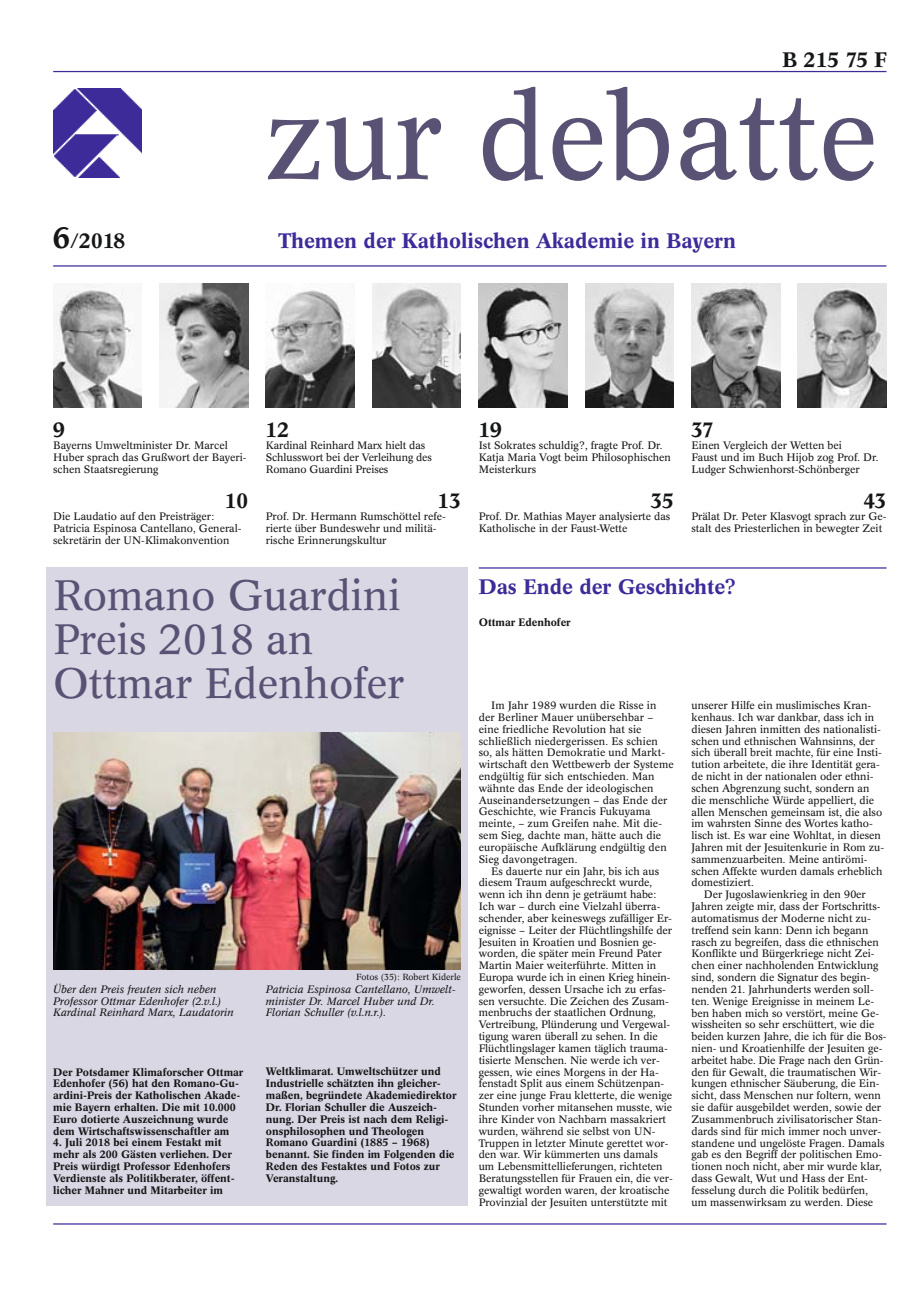
<style>
.page{position:relative;width:922px;height:1312px;background:#fff}
.page>*{position:absolute;margin:0;border:0;box-sizing:border-box;transform-origin:0 0}
.t1{font:120px "Concorde BE";color:#5a5274}
.t2{font:41.88px/43.8px "Concorde BE";color:#5a5274}
.t3{font:500 20.62px "Concorde BE";color:#3c2b99}
.t4{font:500 20.62px "Concorde BE";color:#151616}
.t5{font:10.62px/11.9px "Concorde BE";color:#151616}
.t6{font:500 10.62px/11.9px "Concorde BE";color:#151616}
.t7{font:italic 10.62px/11.9px "Concorde BE";color:#151616}
.t8{font:8.75px "Concorde BE";color:#151616}
.s1{font-size:29.38px}
</style>
<div class="page">
<hr style="left:53px;top:1222px;width:833px;height:2px;background:#3c2b99">
<hr style="left:53px;top:71px;width:833px;height:1px;background:#3c2b99">
<img style="left:53px;top:89px;width:89px;height:88px">
<hr style="left:53px;top:265px;width:833px;height:1px;background:#3c2b99">
<hr style="left:478px;top:567px;width:408px;height:1px;background:#3c2b99">
<img style="left:797px;top:283px;width:89px;height:124px">
<img style="left:53px;top:284px;width:89px;height:123px">
<img style="left:159px;top:283px;width:89px;height:124px">
<img style="left:266px;top:289px;width:88px;height:118px">
<img style="left:372px;top:283px;width:89px;height:124px">
<img style="left:478px;top:283px;width:89px;height:124px">
<img style="left:691px;top:283px;width:89px;height:124px">
<div style="left:46px;top:567px;width:422px;height:638px;background:#dad7e5"></div>
<img style="left:53px;top:732px;width:408px;height:236px">
<img style="left:585px;top:283px;width:88px;height:124px">
<h3 class="t4" style="left:53px;top:232px;width:73px"><span class="s1">6</span>/2018</h3>
<h3 class="t4" style="left:782px;top:51px;width:105px">B 215 75 F</h3>
<h1 class="t1" style="left:264px;top:87px;width:615px">zur debatte</h1>
<h3 class="t3" style="left:278px;top:232px;width:459px">Themen der Katholischen Akademie in Bayern</h3>
<h3 class="t4" style="left:53px;top:421px;width:13px">9</h3>
<p class="t5" style="left:53px;top:440px;width:195px">Bayerns Umweltminister Dr. Marcel<br>Huber sprach das Grußwort der Bayeri&shy;schen Staatsregierung</p>
<h3 class="t4" style="left:225px;top:492px;width:25px">10</h3>
<p class="t5" style="left:53px;top:511px;width:190px">Die Laudatio auf den Preisträger:<br>Patricia Espinosa Cantellano, General&shy;sekretärin der UN-Klimakonvention</p>
<h3 class="t4" style="left:266px;top:421px;width:25px">12</h3>
<p class="t5" style="left:266px;top:440px;width:167px">Kardinal Reinhard Marx hielt das<br>Schlusswort bei der Verleihung des<br>Romano Guardini Preises</p>
<h3 class="t4" style="left:437px;top:492px;width:25px">13</h3>
<p class="t5" style="left:266px;top:511px;width:181px">Prof. Dr. Hermann Rumschöttel refe&shy;rierte über Bundeswehr und militä&shy;rische Erinnerungskultur</p>
<h3 class="t4" style="left:478px;top:421px;width:25px">19</h3>
<p class="t5" style="left:478px;top:440px;width:194px">Ist Sokrates schuldig?, fragte Prof. Dr.<br>Katja Maria Vogt beim Philosophischen<br>Meisterkurs</p>
<h3 class="t4" style="left:650px;top:492px;width:24px">35</h3>
<p class="t5" style="left:478px;top:511px;width:193px">Prof. Dr. Mathias Mayer analysierte das<br>Katholische in der Faust-Wette</p>
<h3 class="t4" style="left:691px;top:421px;width:24px">37</h3>
<p class="t5" style="left:691px;top:440px;width:188px">Einen Vergleich der Wetten bei<br>Faust und im Buch Hijob zog Prof. Dr.<br>Ludger Schwienhorst-Schönberger</p>
<h3 class="t4" style="left:863px;top:492px;width:24px">43</h3>
<p class="t5" style="left:691px;top:511px;width:196px">Prälat Dr. Peter Klasvogt sprach zur Ge&shy;stalt des Priesterlichen in bewegter Zeit</p>
<h2 class="t2" style="left:53px;top:577px;width:352px">Romano Guardini<br>Preis 2018 an<br>Ottmar Edenhofer</h2>
<p class="t7" style="left:53px;top:983px;width:182px">Über den Preis freuten sich neben<br>Professor Ottmar Edenhofer (2.v.l.)<br>Kardinal Reinhard Marx, Laudatorin</p>
<p class="t6" style="left:53px;top:1066px;width:192px">Der Potsdamer Klimaforscher Ottmar Edenhofer (56) hat den Romano-Gu&shy;ardini-Preis der Katholischen Akade&shy;mie Bayern erhalten. Die mit 10.000<br>Euro dotierte Auszeichnung wurde dem Wirtschaftswissenschaftler am</p>
<p class="t6" style="left:53px;top:1137px;width:183px">4. Juli 2018 bei einem Festakt mit mehr als 200 Gästen verliehen. Der Preis würdigt Professor Edenhofers Verdienste als Politikberater, öffent&shy;licher Mahner und Mitarbeiter im</p>
<p class="t8" style="left:356px;top:972px;width:106px">Fotos (35): Robert Kiderle</p>
<p class="t7" style="left:266px;top:983px;width:191px">Patricia Espinosa Cantellano, Umwelt&shy;minister Dr. Marcel Huber und Dr.<br>Florian Schuller (v.l.n.r.).</p>
<p class="t6" style="left:266px;top:1066px;width:192px">Weltklimarat. Umweltschützer und<br>Industrielle schätzten ihn gleicher&shy;maßen, begründete Akademiedirektor<br>Dr. Florian Schuller die Auszeich&shy;nung. Der Preis ist nach dem Religi&shy;onsphilosophen und Theologen<br>Romano Guardini (1885 – 1968) benannt. Sie finden im Folgenden die<br>Reden des Festaktes und Fotos zur<br>Veranstaltung.</p>
<h3 class="t3" style="left:478px;top:578px;width:260px">Das Ende der Geschichte?</h3>
<p class="t6" style="left:478px;top:617px;width:93px">Ottmar Edenhofer</p>
<p class="t5" style="left:478px;top:700px;width:196px;text-indent:12px">Im Jahr 1989 wurden die Risse in der Berliner Mauer unübersehbar – eine friedliche Revolution hat sie schließlich niedergerissen. Es schien so, als hätten Demokratie und Markt&shy;wirtschaft den Wettbewerb der Systeme endgültig für sich entschieden. Man wähnte das Ende der ideologischen Auseinandersetzungen – das Ende der Geschichte, wie Francis Fukuyama meinte, – zum Greifen nahe. Mit die&shy;sem Sieg, dachte man, hätte auch die europäische Aufklärung endgültig den Sieg davongetragen.</p>
<p class="t5" style="left:478px;top:865px;width:195px;text-indent:12px">Es dauerte nur ein Jahr, bis ich aus diesem Traum aufgeschreckt wurde, wenn ich ihn denn je geträumt habe:<br>Ich war – durch eine Vielzahl überra&shy;schender, aber keineswegs zufälliger Er&shy;eignisse – Leiter der Flüchtlingshilfe der Jesuiten in Kroatien und Bosnien ge&shy;worden, die später mein Freund Pater Martin Maier weiterführte. Mitten in Europa wurde ich in einen Krieg hinein&shy;geworfen, dessen Ursache ich zu erfas&shy;sen versuchte. Die Zeichen des Zusam&shy;menbruchs der staatlichen Ordnung, Vertreibung, Plünderung und Vergewal&shy;tigung waren überall zu sehen. In die Flüchtlingslager kamen täglich trauma&shy;tisierte Menschen. Nie werde ich ver&shy;gessen, wie eines Morgens in der Ha&shy;fenstadt Split aus einem Schützenpan&shy;zer eine junge Frau kletterte, die wenige Stunden vorher mitansehen musste, wie ihre Kinder von Nachbarn massakriert wurden, während sie selbst von UN-Truppen in letzter Minute gerettet wor&shy;den war. Wir kümmerten uns damals um Lebensmittellieferungen, richteten Beratungsstellen für Frauen ein, die ver&shy;gewaltigt worden waren, der kroatische Provinzial der Jesuiten unterstützte mit</p>
<p class="t5" style="left:691px;top:700px;width:181px">unserer Hilfe ein muslimisches Kran-</p>
<p class="t5" style="left:691px;top:712px;width:184px">kenhaus. Ich war dankbar, dass ich in</p>
<p class="t5" style="left:691px;top:723px;width:191px">diesen Jahren inmitten des nationalisti-</p>
<p class="t5" style="left:691px;top:735px;width:185px">schen und ethnischen Wahnsinns, der</p>
<p class="t5" style="left:691px;top:747px;width:192px">sich überall breit machte, für eine Insti-</p>
<p class="t5" style="left:691px;top:759px;width:190px">tution arbeitete, die ihre Identität gera-</p>
<p class="t5" style="left:691px;top:771px;width:183px">de nicht in der nationalen oder ethni-</p>
<p class="t5" style="left:691px;top:783px;width:179px">schen Abgrenzung sucht, sondern an</p>
<p class="t5" style="left:691px;top:794px;width:184px">die menschliche Würde appelliert, die</p>
<p class="t5" style="left:691px;top:806px;width:192px">allen Menschen gemeinsam ist, die also</p>
<p class="t5" style="left:691px;top:818px;width:183px">im wahrsten Sinne des Wortes katho-</p>
<p class="t5" style="left:691px;top:830px;width:191px">lisch ist. Es war eine Wohltat, in diesen</p>
<p class="t5" style="left:691px;top:842px;width:194px">Jahren mit der Jesuitenkurie in Rom zu-</p>
<p class="t5" style="left:691px;top:853px;width:177px">sammenzuarbeiten. Meine antirömi-</p>
<p class="t5" style="left:691px;top:865px;width:192px">schen Affekte wurden damals erheblich</p>
<p class="t5" style="left:691px;top:877px;width:64px">domestiziert.</p>
<p class="t5" style="left:703px;top:889px;width:163px">Der Jugoslawienkrieg in den 90er</p>
<p class="t5" style="left:691px;top:901px;width:191px">Jahren zeigte mir, dass der Fortschritts-</p>
<p class="t5" style="left:691px;top:913px;width:181px">automatismus der Moderne nicht zu-</p>
<p class="t5" style="left:691px;top:924px;width:178px">treffend sein kann: Denn ich begann</p>
<p class="t5" style="left:691px;top:936px;width:189px">rasch zu begreifen, dass die ethnischen</p>
<p class="t5" style="left:691px;top:948px;width:185px">Konflikte und Bürgerkriege nicht Zei-</p>
<p class="t5" style="left:691px;top:960px;width:188px">chen einer nachholenden Entwicklung</p>
<p class="t5" style="left:691px;top:972px;width:180px">sind, sondern die Signatur des begin-</p>
<p class="t5" style="left:691px;top:983px;width:184px">nenden 21. Jahrhunderts werden soll-</p>
<p class="t5" style="left:691px;top:995px;width:184px">ten. Wenige Ereignisse in meinem Le-</p>
<p class="t5" style="left:691px;top:1007px;width:189px">ben haben mich so verstört, meine Ge-</p>
<p class="t5" style="left:691px;top:1019px;width:184px">wissheiten so sehr erschüttert, wie die</p>
<p class="t5" style="left:691px;top:1031px;width:196px">beiden kurzen Jahre, die ich für die Bos-</p>
<p class="t5" style="left:691px;top:1042px;width:192px">nien- und Kroatienhilfe der Jesuiten ge-</p>
<p class="t5" style="left:691px;top:1054px;width:194px">arbeitet habe. Die Frage nach den Grün-</p>
<p class="t5" style="left:691px;top:1066px;width:191px">den für Gewalt, die traumatischen Wir-</p>
<p class="t5" style="left:691px;top:1078px;width:189px">kungen ethnischer Säuberung, die Ein-</p>
<p class="t5" style="left:691px;top:1090px;width:191px">sicht, dass Menschen nur foltern, wenn</p>
<p class="t5" style="left:691px;top:1102px;width:191px">sie dafür ausgebildet werden, sowie der</p>
<p class="t5" style="left:691px;top:1113px;width:192px">Zusammenbruch zivilisatorischer Stan-</p>
<p class="t5" style="left:691px;top:1125px;width:191px">dards sind für mich immer noch unver-</p>
<p class="t5" style="left:691px;top:1137px;width:194px">standene und ungelöste Fragen. Damals</p>
<p class="t5" style="left:691px;top:1149px;width:192px">gab es den Begriff der politischen Emo-</p>
<p class="t5" style="left:691px;top:1161px;width:192px">tionen noch nicht, aber mir wurde klar,</p>
<p class="t5" style="left:691px;top:1172px;width:178px">dass Gewalt, Wut und Hass der Ent-</p>
<p class="t5" style="left:691px;top:1184px;width:178px">fesselung durch die Politik bedürfen,</p>
<p class="t5" style="left:691px;top:1196px;width:183px">um massenwirksam zu werden. Diese</p>
</div>
